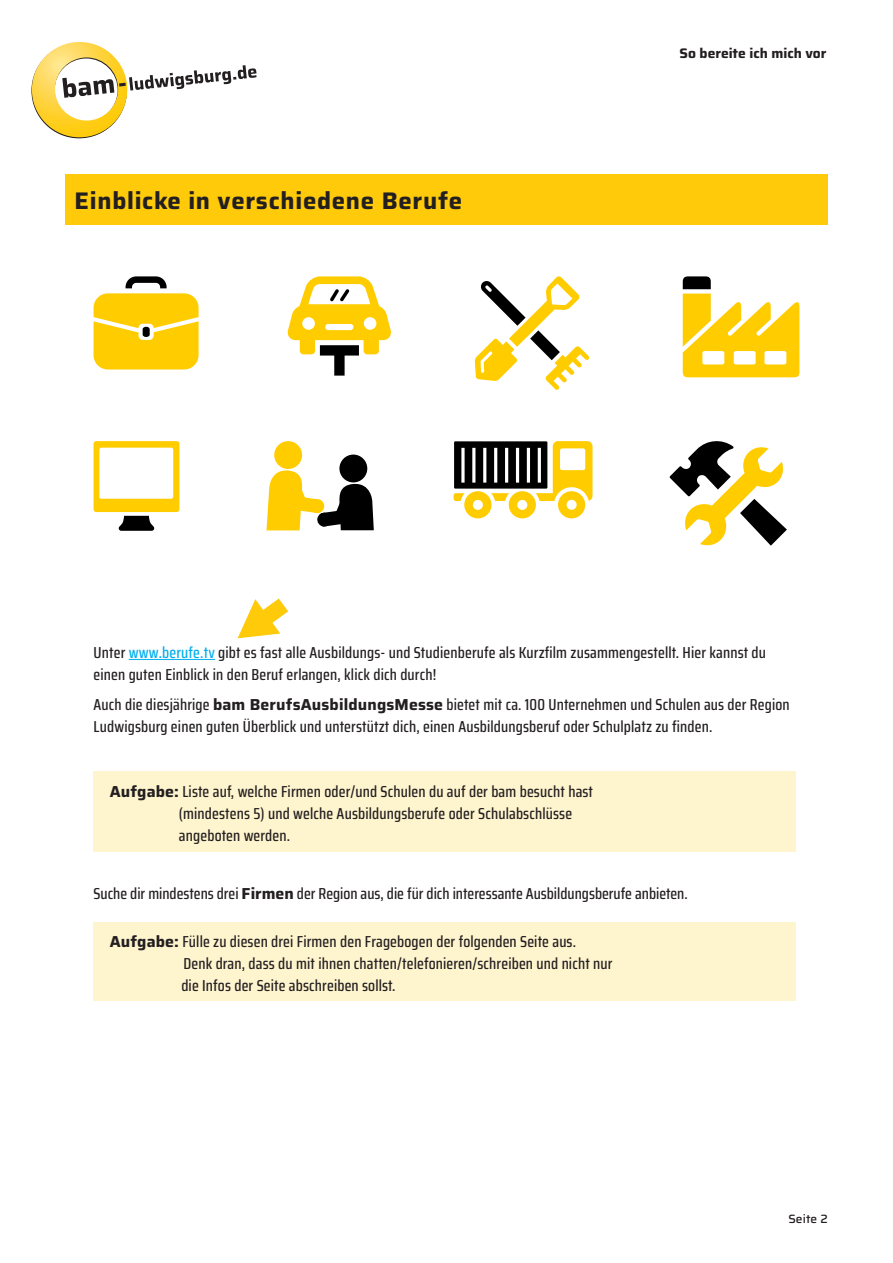
<style>
.page{position:relative;width:893px;height:1263px;background:#fff}
.page>*{position:absolute;margin:0;border:0;box-sizing:border-box;transform-origin:0 0}
.t1{font:700 24px "Saira";letter-spacing:.03em;color:#231f20}
.body{font:500 15.9px/22px "Saira Condensed";letter-spacing:.01em;color:#231f20}
.t2{font:700 13.8px "Saira";color:#231f20}
.t3{font:500 12px "Saira";letter-spacing:.01em;color:#231f20}
.s1{color:#00aeef}
.s2{font-family:"Saira";font-weight:700}
</style>
<div class="page">
<div style="left:65px;top:174px;width:763px;height:51px;background:#feca0a"></div>
<svg style="left:31px;top:42px;width:226px;height:96px"></svg>
<hr style="left:129px;top:659px;width:86px;height:1px;background:#00aeef">
<div style="left:94px;top:771px;width:702px;height:80px;background:#fef4ce"></div>
<div style="left:94px;top:922px;width:702px;height:79px;background:#fef4ce"></div>
<svg style="left:238px;top:598px;width:50px;height:40px"></svg>
<svg style="left:94px;top:276px;width:105px;height:93px"></svg>
<svg style="left:287px;top:276px;width:104px;height:100px"></svg>
<svg style="left:475px;top:276px;width:114px;height:114px"></svg>
<svg style="left:683px;top:276px;width:116px;height:101px"></svg>
<svg style="left:119px;top:516px;width:35px;height:15px"></svg>
<div style="left:94px;top:441px;width:85px;height:71px;background:#fc0;border-radius:3px"></div>
<div style="left:99px;top:448px;width:74px;height:51px;background:#fff;border-radius:2px"></div>
<div style="left:274px;top:441px;width:28px;height:28px;background:#fc0;border-radius:50%"></div>
<div style="left:339px;top:455px;width:28px;height:27px;background:#000;border-radius:50%"></div>
<svg style="left:266px;top:469px;width:108px;height:61px"></svg>
<svg style="left:454px;top:441px;width:138px;height:77px"></svg>
<svg style="left:669px;top:441px;width:118px;height:105px"></svg>
<p class="t1" style="left:75px;top:181px;width:389px">Einblicke in verschiedene Berufe</p>
<p class="t2" style="left:680px;top:42px;width:148px">So bereite ich mich vor</p>
<p class="body" style="left:94px;top:641px;width:674px">Unter <span class="s1">www.berufe.tv</span> gibt es fast alle Ausbildungs- und Studienberufe als Kurzfilm zusammengestellt. Hier kannst du einen guten Einblick in den Beruf erlangen, klick dich durch!</p>
<p class="body" style="left:94px;top:693px;width:698px">Auch die diesjährige <span class="s2">bam BerufsAusbildungsMesse</span> bietet mit ca. 100 Unternehmen und Schulen aus der Region<br>Ludwigsburg einen guten Überblick und unterstützt dich, einen Ausbildungsberuf oder Schulplatz zu finden.</p>
<p class="body" style="left:179px;top:780px;width:416px;text-indent:-69px"><span class="s2">Aufgabe:</span> Liste auf, welche Firmen oder/und Schulen du auf der bam besucht hast (mindestens 5) und welche Ausbildungsberufe oder Schulabschlüsse angeboten werden.</p>
<p class="body" style="left:94px;top:882px;width:596px">Suche dir mindestens drei <span class="s2">Firmen</span> der Region aus, die für dich interessante Ausbildungsberufe anbieten.</p>
<p class="body" style="left:181px;top:930px;width:433px;text-indent:-72px"><span class="s2">Aufgabe:</span> Fülle zu diesen drei Firmen den Fragebogen der folgenden Seite aus.<br>Denk dran, dass du mit ihnen chatten/telefonieren/schreiben und nicht nur die Infos der Seite abschreiben sollst.</p>
<p class="t3" style="left:788px;top:1209px;width:41px">Seite 2</p>
</div>
